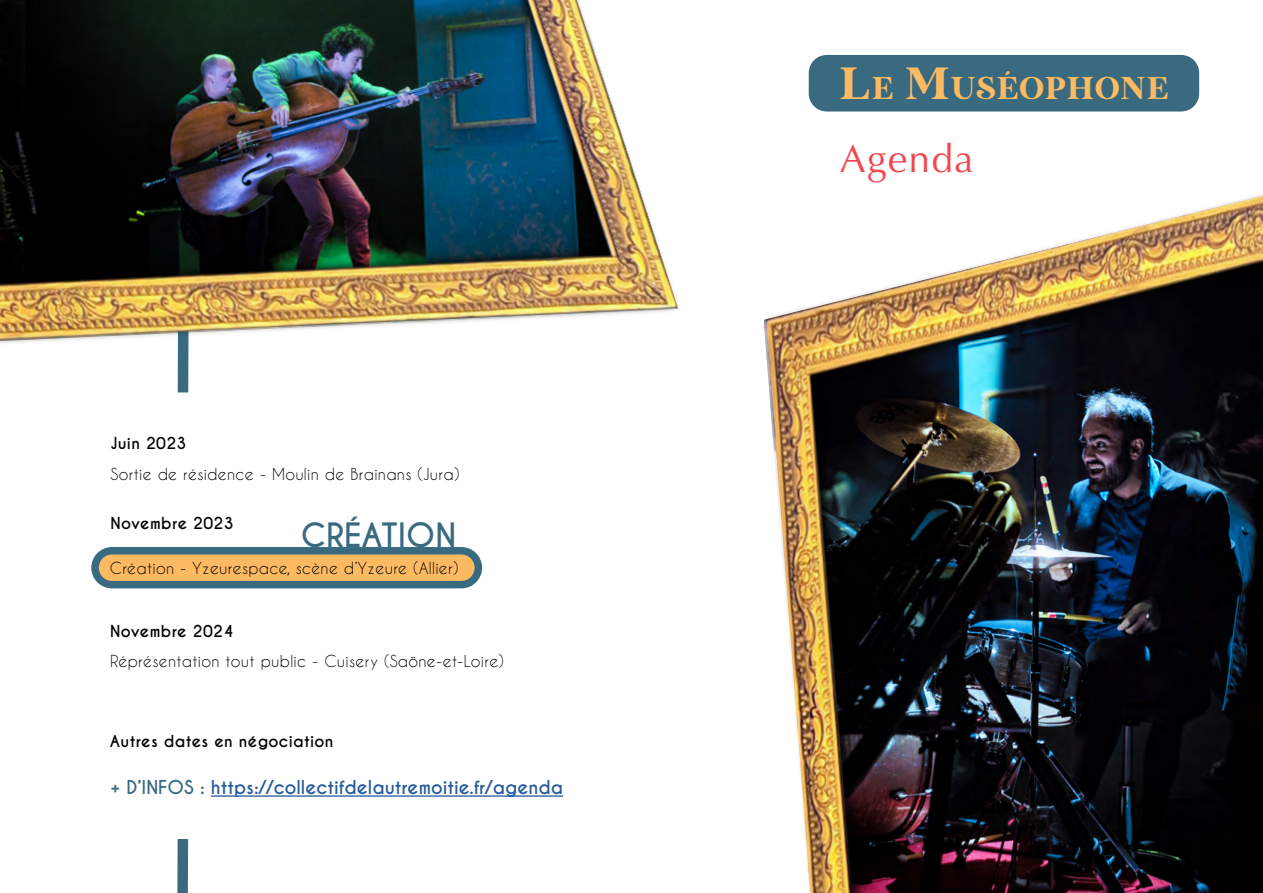
<style>
.page{position:relative;width:1263px;height:893px;background:#fff}
.page>*{position:absolute;margin:0;border:0;box-sizing:border-box;transform-origin:0 0}
.t1{font:39px "Optima";letter-spacing:.03em;color:#f4474d}
.t2{font:31.5px "MADE Sunflower";letter-spacing:.055em;color:#fdba62}
.t3{font:700 31.5px "Caviar Dreams";color:#396a80}
.t4{font:700 18px "Caviar Dreams";color:#275b9b}
.t5{font:15.6px "Caviar Dreams";letter-spacing:.02em;color:#000}
.t6{font:700 15.6px "Caviar Dreams";letter-spacing:.02em;color:#000}
.s1{color:#396a80}
.s2{font-size:45px}
</style>
<div class="page">
<div style="left:95px;top:551px;width:383px;height:34px;background:#fdba62;border-radius:17px"></div>
<div style="left:91px;top:547px;width:391px;height:41px;border:8px solid #396a80;border-radius:17px"></div>
<hr style="left:211px;top:795px;width:352px;height:2px;background:#275b9b">
<svg style="left:177px;top:351px;width:12px;height:42px"></svg>
<svg style="left:177px;top:839px;width:12px;height:54px"></svg>
<div style="left:809px;top:55px;width:390px;height:56px;background:#396a80;border-radius:18px"></div>
<img style="left:764px;top:196px;width:499px;height:697px">
<img style="left:0;top:0;width:679px;height:341px">
<p class="t6" style="left:110px;top:434px;width:78px">Juin 2023</p>
<p class="t5" style="left:110px;top:465px;width:350px">Sortie de résidence - Moulin de Brainans (Jura)</p>
<p class="t6" style="left:110px;top:513px;width:125px">Novembre 2023</p>
<h2 class="t3" style="left:301px;top:516px;width:157px">CRÉATION</h2>
<p class="t5" style="left:110px;top:558px;width:350px">Création - Yzeurespace, scène d’Yzeure (Allier)</p>
<p class="t6" style="left:110px;top:622px;width:125px">Novembre 2024</p>
<p class="t5" style="left:110px;top:652px;width:395px">Réprésentation tout public - Cuisery (Saöne-et-Loire)</p>
<p class="t6" style="left:110px;top:731px;width:225px">Autres dates en négociation</p>
<p class="t4" style="left:110px;top:776px;width:454px"><span class="s1">+ D’INFOS :</span> https://collectifdelautremoitie.fr/agenda</p>
<h2 class="t2" style="left:840px;top:70px;width:329px"><span class="s2">L</span>E <span class="s2">M</span>USÉOPHONE</h2>
<h1 class="t1" style="left:840px;top:137px;width:135px">Agenda</h1>
</div>
